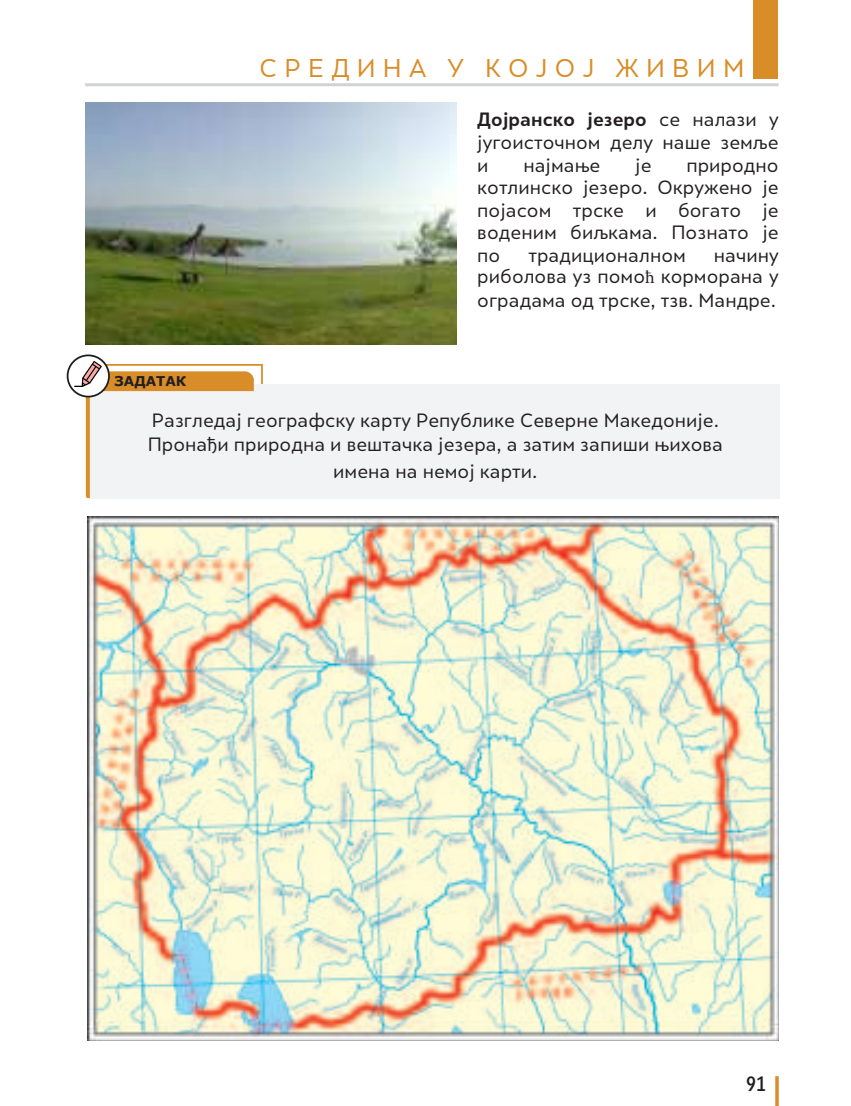
<style>
.page{position:relative;width:851px;height:1106px;background:#fff}
.page>*{position:absolute;margin:0;border:0;box-sizing:border-box;transform-origin:0 0}
.t1{font:24px "Skola Sans Offc";letter-spacing:.3em;color:#d98d28}
.t2{font:500 19.5px "Skola Sans Cn";color:#231f20}
.t3{font:18px/22.5px "Skola Sans";color:#231f20;text-align:justify}
.t4{font:700 13.5px "Verdana";color:#231f20}
.s1{font-weight:700}
.s2{font-family:"Minion Pro"}
.s3{font-family:"Stobi Sans"}
</style>
<div class="page">
<hr style="left:85px;top:83px;width:693px;height:3px;background:#d1d2d4">
<div style="left:752px;top:0;width:25px;height:79px;background:#d98d28"></div>
<svg style="left:775px;top:1076px;width:3px;height:30px"></svg>
<img style="left:86px;top:102px;width:370px;height:242px">
<div style="left:89px;top:384px;width:690px;height:114px;background:#f2f3f4"></div>
<img style="left:88px;top:516px;width:690px;height:524px">
<svg style="left:67px;top:355px;width:42px;height:42px"></svg>
<div style="left:67px;top:354px;width:43px;height:43px;border:2px solid #201d1e;border-radius:50%"></div>
<svg style="left:74px;top:361px;width:180px;height:137px"></svg>
<h1 class="t1" style="left:259px;top:54px;width:486px">СРЕДИНА У КОЈОЈ ЖИВИМ</h1>
<p class="t3" style="left:477px;top:108px;width:303px"><span class="s1">Дојранско језеро</span> се налази у југоисточном делу наше земље и</p>
<p class="t3" style="left:523px;top:153px;width:78px">најмање</p>
<p class="t3" style="left:635px;top:153px;width:18px">је</p>
<p class="t3" style="left:477px;top:153px;width:303px;text-indent:209px">природно котлинско језеро. Окружено је појасом трске и богато је воденим биљкама. Познато је по</p>
<p class="t3" style="left:477px;top:244px;width:303px;line-height:21.6px;text-align:right">начину<br>риболова уз помо<span class="s2">ћ</span> корморана у</p>
<p class="t3" style="left:477px;top:288px;width:300px">оградама од трске, тзв. Мандре.</p>
<p class="t3" style="left:528px;top:243px;width:159px">традиционалном</p>
<p class="t4" style="left:114px;top:372px;width:73px">ЗАДАТАК</p>
<p class="t3" style="left:148px;top:407px;width:577px;line-height:25.5px;text-align:center">Разгледај географску карту Републике Северне Македоније.<br>Прона<span class="s3">ђ</span>и природна и вештачка језера, а затим запиши њихова имена на немој карти.</p>
<p class="t2" style="left:746px;top:1076px;width:21px">91</p>
</div>
